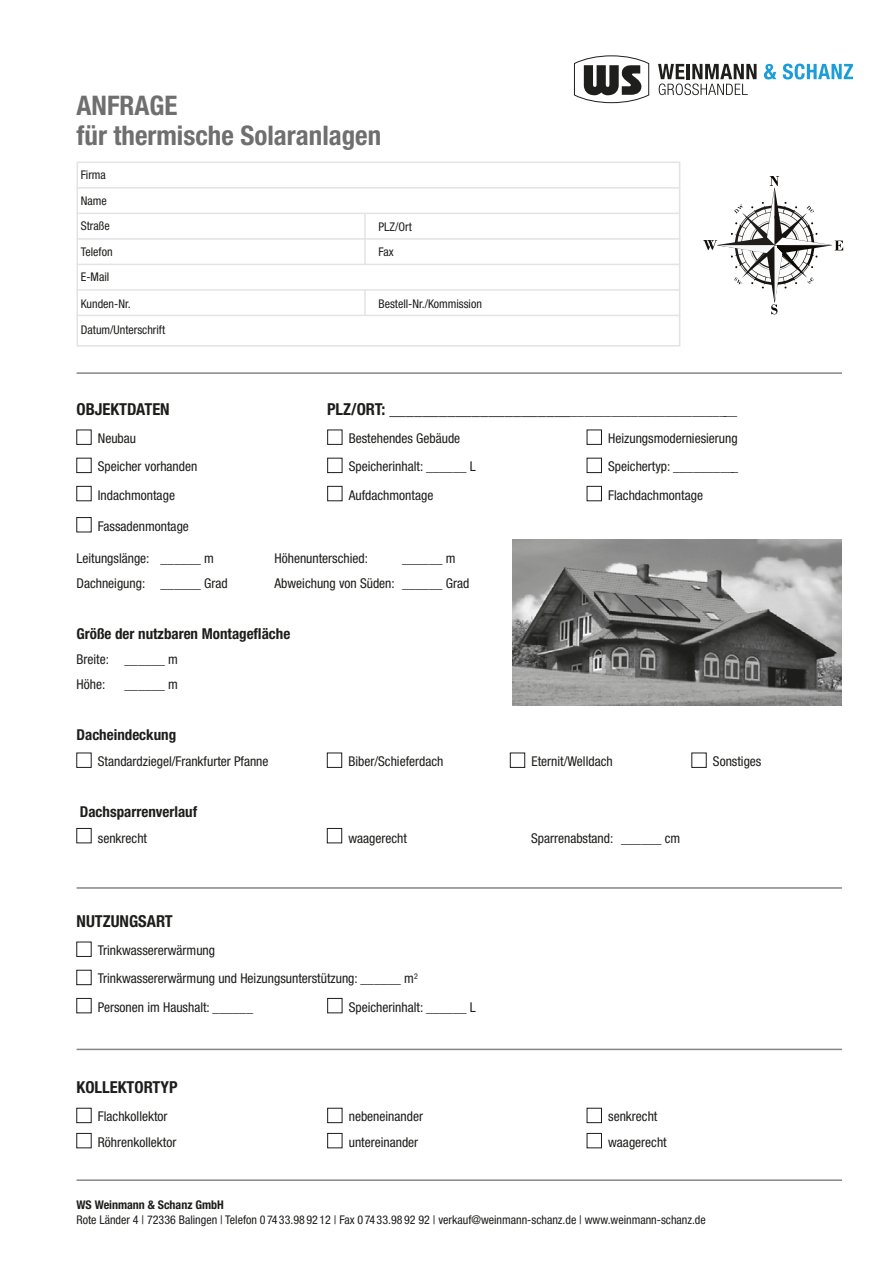
<style>
.page{position:relative;width:893px;height:1263px;background:#fff}
.page>*{position:absolute;margin:0;border:0;box-sizing:border-box;transform-origin:0 0}
.t1{font:700 condensed 27px/30px "Helvetica Neue LT Pro";color:#706f6f}
.t2{font:700 condensed 16.5px "Helvetica Neue LT Pro";color:#1d1d1b}
.t3{font:700 condensed 15px "Helvetica Neue LT Pro";color:#1d1d1b}
.t4{font:condensed 13.5px/28.2px "Helvetica Neue LT Pro";color:#1d1d1b}
.t5{font:condensed 12px/25.5px "Helvetica Neue LT Pro";color:#1d1d1b}
.t6{font:700 condensed 12px "Helvetica Neue LT Pro";color:#1d1d1b}
.s1{font-weight:400;font-size:13.5px}
</style>
<div class="page">
<div style="left:327px;top:430px;width:15px;height:15px;border:1px solid #1d1d1b"></div>
<div style="left:587px;top:430px;width:15px;height:15px;border:1px solid #1d1d1b"></div>
<div style="left:77px;top:458px;width:14px;height:15px;border:1px solid #1d1d1b"></div>
<div style="left:327px;top:458px;width:15px;height:15px;border:1px solid #1d1d1b"></div>
<div style="left:587px;top:458px;width:15px;height:15px;border:1px solid #1d1d1b"></div>
<div style="left:77px;top:486px;width:14px;height:15px;border:1px solid #1d1d1b"></div>
<div style="left:327px;top:486px;width:15px;height:15px;border:1px solid #1d1d1b"></div>
<div style="left:587px;top:486px;width:15px;height:15px;border:1px solid #1d1d1b"></div>
<div style="left:327px;top:753px;width:15px;height:15px;border:1px solid #1d1d1b"></div>
<div style="left:510px;top:753px;width:15px;height:15px;border:1px solid #1d1d1b"></div>
<div style="left:77px;top:828px;width:14px;height:15px;border:1px solid #1d1d1b"></div>
<div style="left:327px;top:828px;width:15px;height:15px;border:1px solid #1d1d1b"></div>
<div style="left:77px;top:942px;width:14px;height:15px;border:1px solid #1d1d1b"></div>
<div style="left:77px;top:970px;width:14px;height:15px;border:1px solid #1d1d1b"></div>
<div style="left:77px;top:998px;width:14px;height:15px;border:1px solid #1d1d1b"></div>
<div style="left:327px;top:998px;width:15px;height:15px;border:1px solid #1d1d1b"></div>
<div style="left:77px;top:1108px;width:14px;height:15px;border:1px solid #1d1d1b"></div>
<div style="left:327px;top:1108px;width:15px;height:15px;border:1px solid #1d1d1b"></div>
<div style="left:587px;top:1108px;width:15px;height:15px;border:1px solid #1d1d1b"></div>
<div style="left:77px;top:1133px;width:14px;height:15px;border:1px solid #1d1d1b"></div>
<div style="left:327px;top:1133px;width:15px;height:15px;border:1px solid #1d1d1b"></div>
<div style="left:587px;top:1133px;width:15px;height:15px;border:1px solid #1d1d1b"></div>
<div style="left:77px;top:162px;width:603px;height:185px;border:2px solid #e3e3e3"></div>
<hr style="left:77px;top:187px;width:603px;height:2px;background:#e3e3e3">
<hr style="left:77px;top:213px;width:603px;height:1px;background:#e3e3e3">
<hr style="left:77px;top:238px;width:603px;height:2px;background:#e3e3e3">
<hr style="left:77px;top:264px;width:603px;height:1px;background:#e3e3e3">
<hr style="left:77px;top:289px;width:603px;height:2px;background:#e3e3e3">
<hr style="left:77px;top:315px;width:603px;height:1px;background:#e3e3e3">
<hr style="left:364px;top:213px;width:2px;height:51px;background:#e3e3e3">
<hr style="left:364px;top:290px;width:2px;height:25px;background:#e3e3e3">
<hr style="left:77px;top:372px;width:765px;height:2px;background:#878787">
<hr style="left:77px;top:887px;width:765px;height:2px;background:#878787">
<hr style="left:77px;top:1049px;width:765px;height:1px;background:#878787">
<hr style="left:77px;top:1179px;width:765px;height:2px;background:#878787">
<img style="left:512px;top:539px;width:330px;height:167px">
<svg style="left:703px;top:176px;width:140px;height:138px"></svg>
<svg style="left:574px;top:55px;width:75px;height:48px"></svg>
<svg style="left:764px;top:64px;width:12px;height:15px"></svg>
<svg style="left:783px;top:64px;width:70px;height:15px"></svg>
<svg style="left:658px;top:64px;width:98px;height:31px"></svg>
<h1 class="t1" style="left:77px;top:90px;width:306px">ANFRAGE<br>für thermische Solaranlagen</h1>
<p class="t5" style="left:81px;top:162px;width:33px">Firma<br>Name<br>Straße<br>Telefon<br>E-Mail</p>
<p class="t5" style="left:81px;top:291px;width:51px">Kunden-Nr.</p>
<p class="t5" style="left:378px;top:291px;width:105px">Bestell-Nr./Kommission</p>
<p class="t5" style="left:81px;top:317px;width:86px">Datum/Unterschrift</p>
<p class="t5" style="left:378px;top:214px;width:35px;line-height:25px">PLZ/Ort<br>Fax</p>
<p class="t2" style="left:77px;top:399px;width:95px">OBJEKTDATEN</p>
<p class="t2" style="left:327px;top:399px;width:412px">PLZ/ORT: ______________________<span class="s1">_________________________</span></p>
<p class="t4" style="left:98px;top:424px;width:40px">Neubau</p>
<p class="t4" style="left:349px;top:424px;width:113px">Bestehendes Gebäude</p>
<p class="t4" style="left:608px;top:424px;width:131px">Heizungsmoderniesierung</p>
<p class="t4" style="left:98px;top:452px;width:101px">Speicher vorhanden</p>
<p class="t4" style="left:349px;top:452px;width:128px">Speicherinhalt: ______ L</p>
<p class="t4" style="left:608px;top:452px;width:132px">Speichertyp: __________</p>
<p class="t4" style="left:98px;top:480px;width:79px">Indachmontage</p>
<p class="t4" style="left:349px;top:480px;width:86px">Aufdachmontage</p>
<p class="t4" style="left:608px;top:480px;width:96px">Flachdachmontage</p>
<p class="t4" style="left:98px;top:512px;width:93px">Fassadenmontage</p>
<p class="t4" style="left:77px;top:544px;width:139px">Leitungslänge: ______ m</p>
<p class="t4" style="left:275px;top:544px;width:95px">Höhenunterschied:</p>
<p class="t4" style="left:402px;top:544px;width:55px">______ m</p>
<p class="t4" style="left:77px;top:569px;width:153px">Dachneigung: ______ Grad</p>
<p class="t4" style="left:275px;top:569px;width:196px">Abweichung von Süden: ______ Grad</p>
<p class="t3" style="left:77px;top:624px;width:215px">Größe der nutzbaren Montagefläche</p>
<p class="t4" style="left:77px;top:646px;width:103px;line-height:25.2px">Breite: ______ m<br>Höhe:</p>
<p class="t4" style="left:125px;top:670px;width:55px">______ m</p>
<p class="t3" style="left:77px;top:725px;width:101px">Dacheindeckung</p>
<p class="t4" style="left:98px;top:747px;width:172px">Standardziegel/Frankfurter Pfanne</p>
<p class="t4" style="left:348px;top:747px;width:96px">Biber/Schieferdach</p>
<p class="t4" style="left:531px;top:747px;width:83px">Eternit/Welldach</p>
<p class="t4" style="left:713px;top:747px;width:50px">Sonstiges</p>
<p class="t3" style="left:80px;top:802px;width:119px">Dachsparrenverlauf</p>
<p class="t4" style="left:98px;top:824px;width:51px">senkrecht</p>
<p class="t4" style="left:348px;top:824px;width:60px">waagerecht</p>
<p class="t4" style="left:531px;top:824px;width:151px">Sparrenabstand: ______ cm</p>
<p class="t2" style="left:77px;top:911px;width:98px">NUTZUNGSART</p>
<p class="t4" style="left:98px;top:936px;width:321px">Trinkwassererwärmung<br>Trinkwassererwärmung und Heizungsunterstützung: ______ m<sup>2<br></sup>Personen im Haushalt: ______</p>
<p class="t4" style="left:349px;top:992px;width:128px">Speicherinhalt: ______ L</p>
<p class="t2" style="left:77px;top:1077px;width:103px">KOLLEKTORTYP</p>
<p class="t4" style="left:98px;top:1102px;width:71px">Flachkollektor</p>
<p class="t4" style="left:349px;top:1102px;width:76px">nebeneinander</p>
<p class="t4" style="left:608px;top:1102px;width:51px">senkrecht</p>
<p class="t4" style="left:98px;top:1127px;width:80px">Röhrenkollektor</p>
<p class="t4" style="left:349px;top:1127px;width:71px">untereinander</p>
<p class="t4" style="left:608px;top:1127px;width:60px">waagerecht</p>
<p class="t6" style="left:77px;top:1197px;width:149px">WS Weinmann &amp; Schanz GmbH</p>
<p class="t5" style="left:77px;top:1206px;width:631px">Rote Länder 4 | 72336 Balingen | Telefon 0 74 33.98 92 12 | Fax 0 74 33.98 92 92 | verkauf@weinmann-schanz.de | www.weinmann-schanz.de</p>
</div>
